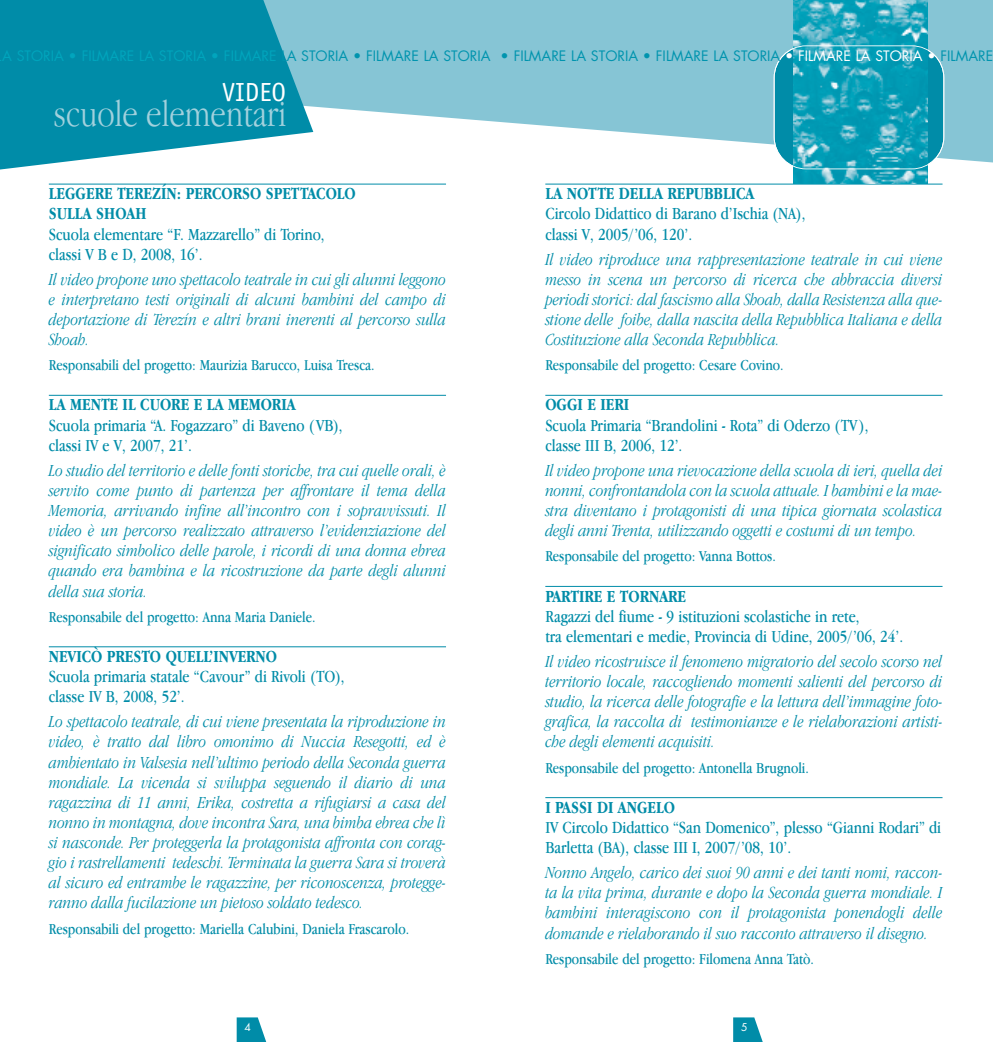
<style>
.page{position:relative;width:993px;height:1042px;background:#fff}
.page>*{position:absolute;margin:0;border:0;box-sizing:border-box;transform-origin:0 0}
.t1{font:300 38.5px "Apple Garamond";color:#a2d1dd}
.t2{font:26.25px "Officina Sans";color:#fff}
.t3{font:italic 300 17.5px/20.1px "Apple Garamond";color:#008ca8;text-align:justify}
.t4{font:17.5px/20.1px "Apple Garamond";color:#008ca8}
.t5{font:700 17.5px/20.1px "Apple Garamond";color:#008ca8}
.t6{font:15.75px "Apple Garamond";color:#008ca8}
.t7{font:14px "Futura";color:#0094ae}
.t8{font:10.5px "Futura";color:#fff}
.s1{color:#01a5bd}
.s2{color:#fff}
</style>
<div class="page">
<svg style="left:313px;top:0;width:678px;height:166px;fill:#86c5d5"></svg>
<svg style="left:236px;top:1017px;width:31px;height:25px"></svg>
<svg style="left:733px;top:1017px;width:30px;height:25px"></svg>
<hr style="left:49px;top:184px;width:397px;height:1px;background:#008ca8">
<hr style="left:49px;top:395px;width:397px;height:1px;background:#008ca8">
<hr style="left:49px;top:646px;width:397px;height:1px;background:#008ca8">
<hr style="left:545px;top:184px;width:397px;height:1px;background:#008ca8">
<hr style="left:545px;top:395px;width:397px;height:1px;background:#008ca8">
<hr style="left:545px;top:586px;width:397px;height:1px;background:#008ca8">
<hr style="left:545px;top:797px;width:397px;height:1px;background:#008ca8">
<div style="left:773px;top:46px;width:170px;height:123px;background:#008ca8;border-radius:32px"></div>
<img style="left:792px;top:0;width:134px;height:184px">
<div style="left:773px;top:45px;width:170px;height:124px;border:2px solid #fff;border-radius:32px"></div>
<svg style="left:1px;top:0;width:312px;height:170px;background:#229bb3"></svg>
<p class="t7" style="left:-3px;top:50px;width:997px"><span class="s1">LA STORIA • FILMARE LA STORIA • FILMARE</span> LA STORIA • FILMARE LA STORIA • FILMARE LA STORIA • FILMARE LA STORIA <span class="s2">• FILMARE LA STORIA •</span> FILMARE</p>
<h2 class="t2" style="left:222px;top:82px;width:66px">VIDEO</h2>
<h1 class="t1" style="left:54px;top:99px;width:234px">scuole elementari</h1>
<p class="t5" style="left:49px;top:186px;width:308px">LEGGERE TEREZÍN: PERCORSO SPETTACOLO<br>SULLA SHOAH</p>
<p class="t4" style="left:49px;top:225px;width:277px">Scuola elementare “F. Mazzarello” di Torino, classi V B e D, 2008, 16’.</p>
<p class="t3" style="left:49px;top:270px;width:398px">Il video propone uno spettacolo teatrale in cui gli alunni leggono e interpretano testi originali di alcuni bambini del campo di deportazione di Terezín e altri brani inerenti al percorso sulla Shoah.</p>
<p class="t6" style="left:49px;top:359px;width:327px">Responsabili del progetto: Maurizia Barucco, Luisa Tresca.</p>
<p class="t5" style="left:49px;top:397px;width:248px">LA MENTE IL CUORE E LA MEMORIA</p>
<p class="t4" style="left:49px;top:416px;width:295px">Scuola primaria “A. Fogazzaro” di Baveno (VB), classi IV e V, 2007, 21’.</p>
<p class="t3" style="left:49px;top:462px;width:398px">Lo studio del territorio e delle fonti storiche, tra cui quelle orali, è servito come punto di partenza per affrontare il tema della Memoria, arrivando infine all’incontro con i sopravvissuti. Il video è un percorso realizzato attraverso l’evidenziazione del significato simbolico delle parole, i ricordi di una donna ebrea quando era bambina e la ricostruzione da parte degli alunni della sua storia.</p>
<p class="t6" style="left:49px;top:611px;width:268px">Responsabile del progetto: Anna Maria Daniele.</p>
<p class="t5" style="left:49px;top:648px;width:230px">NEVICÒ PRESTO QUELL’INVERNO</p>
<p class="t4" style="left:49px;top:668px;width:297px">Scuola primaria statale “Cavour” di Rivoli (TO), classe IV B, 2008, 52’.</p>
<p class="t3" style="left:49px;top:713px;width:398px">Lo spettacolo teatrale, di cui viene presentata la riproduzione in video, è tratto dal libro omonimo di Nuccia Resegotti, ed è ambientato in Valsesia nell’ultimo periodo della Seconda guerra mondiale. La vicenda si sviluppa seguendo il diario di una ragazzina di 11 anni, Erika, costretta a rifugiarsi a casa del nonno in montagna, dove incontra Sara, una bimba ebrea che lì si nasconde. Per proteggerla la protagonista affronta con corag&shy;gio i rastrellamenti tedeschi. Terminata la guerra Sara si troverà al sicuro ed entrambe le ragazzine, per riconoscenza, protegge&shy;ranno dalla fucilazione un pietoso soldato tedesco.</p>
<p class="t6" style="left:49px;top:922px;width:362px">Responsabili del progetto: Mariella Calubini, Daniela Frascarolo.</p>
<p class="t5" style="left:545px;top:186px;width:210px">LA NOTTE DELLA REPUBBLICA</p>
<p class="t4" style="left:545px;top:205px;width:262px">Circolo Didattico di Barano d’Ischia (NA), classi V, 2005/’06, 120’.</p>
<p class="t3" style="left:545px;top:250px;width:398px">Il video riproduce una rappresentazione teatrale in cui viene messo in scena un percorso di ricerca che abbraccia diversi periodi storici: dal fascismo alla Shoah, dalla Resistenza alla que&shy;stione delle foibe, dalla nascita della Repubblica Italiana e della Costituzione alla Seconda Repubblica.</p>
<p class="t6" style="left:545px;top:359px;width:240px">Responsabile del progetto: Cesare Covino.</p>
<p class="t5" style="left:545px;top:397px;width:85px">OGGI E IERI</p>
<p class="t4" style="left:545px;top:416px;width:324px">Scuola Primaria “Brandolini - Rota” di Oderzo (TV), classe III B, 2006, 12’.</p>
<p class="t3" style="left:545px;top:462px;width:398px">Il video propone una rievocazione della scuola di ieri, quella dei nonni, confrontandola con la scuola attuale. I bambini e la mae&shy;stra diventano i protagonisti di una tipica giornata scolastica degli anni Trenta, utilizzando oggetti e costumi di un tempo.</p>
<p class="t6" style="left:545px;top:550px;width:232px">Responsabile del progetto: Vanna Bottos.</p>
<p class="t5" style="left:545px;top:588px;width:142px">PARTIRE E TORNARE</p>
<p class="t4" style="left:545px;top:607px;width:359px">Ragazzi del fiume - 9 istituzioni scolastiche in rete,<br>tra elementari e medie, Provincia di Udine, 2005/’06, 24’.</p>
<p class="t3" style="left:545px;top:653px;width:398px">Il video ricostruisce il fenomeno migratorio del secolo scorso nel territorio locale, raccogliendo momenti salienti del percorso di studio, la ricerca delle fotografie e la lettura dell’immagine foto&shy;grafica, la raccolta di testimonianze e le rielaborazioni artisti&shy;che degli elementi acquisiti.</p>
<p class="t6" style="left:545px;top:761px;width:265px">Responsabile del progetto: Antonella Brugnoli.</p>
<p class="t5" style="left:545px;top:799px;width:131px">I PASSI DI ANGELO</p>
<p class="t4" style="left:545px;top:818px;width:397px">IV Circolo Didattico “San Domenico”, plesso “Gianni Rodari” di<br>Barletta (BA), classe III I, 2007/’08, 10’.</p>
<p class="t3" style="left:545px;top:864px;width:398px">Nonno Angelo, carico dei suoi 90 anni e dei tanti nomi, raccon&shy;ta la vita prima, durante e dopo la Seconda guerra mondiale. I bambini interagiscono con il protagonista ponendogli delle domande e rielaborando il suo racconto attraverso il disegno.</p>
<p class="t6" style="left:545px;top:952px;width:270px">Responsabile del progetto: Filomena Anna Tatò.</p>
<p class="t8" style="left:244px;top:1022px;width:8px">4</p>
<p class="t8" style="left:740px;top:1022px;width:8px">5</p>
</div>
